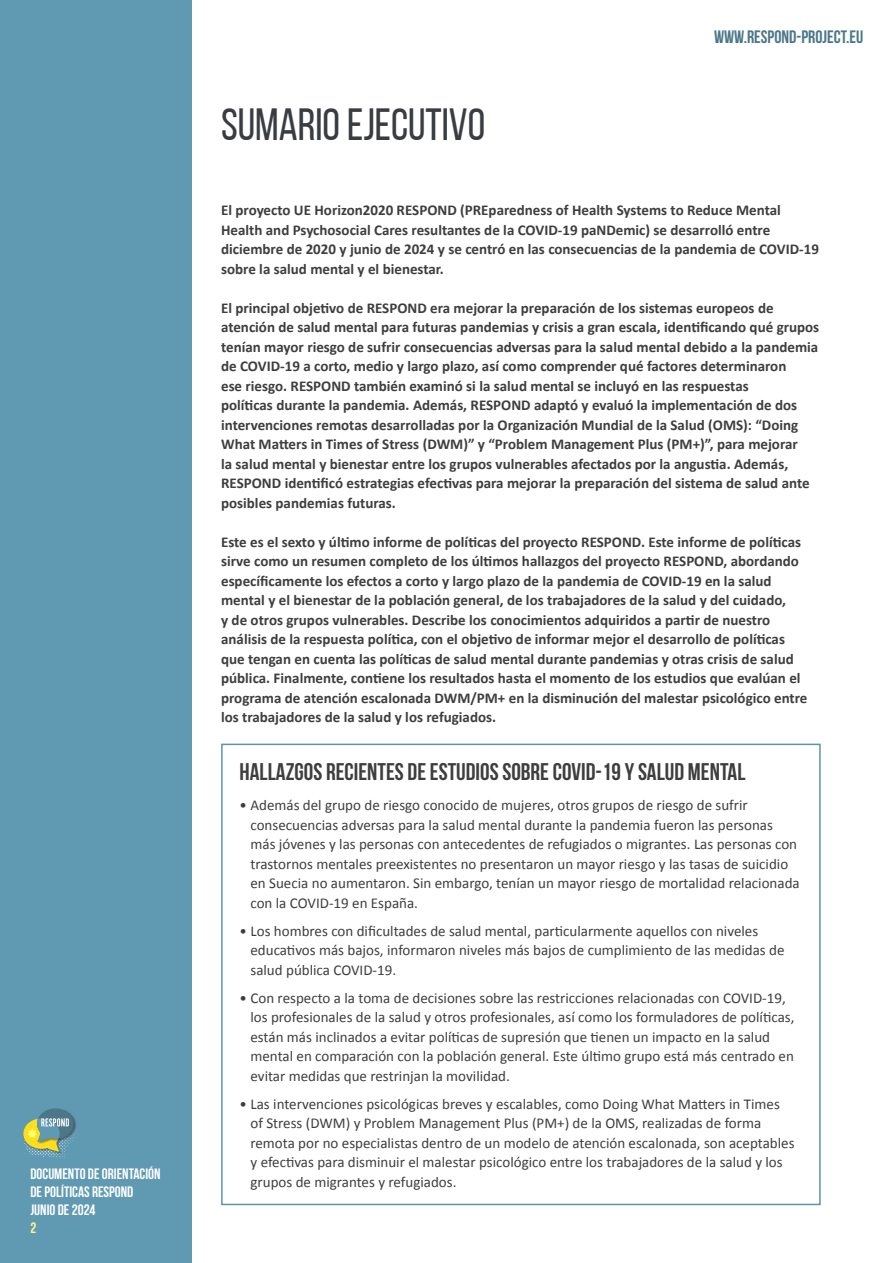
<style>
.page{position:relative;width:893px;height:1263px;background:#fff}
.page>*{position:absolute;margin:0;border:0;box-sizing:border-box;transform-origin:0 0}
.t1{font:45px "Bebas Neue";color:#393c40}
.t2{font:700 24px "Bebas Neue";color:#3e3e3f}
.t3{font:18px "Bebas Neue";color:#4c7789}
.t4{font:700 15px/19.5px "Calibri";color:#3e3e3f}
.t5{font:15px/19.5px "Calibri";color:#3e3e3f}
.t6{font:700 15px/18px "Bebas Neue";color:#fff}
.t7{font:700 15px "Bebas Neue";color:#fff690}
</style>
<div class="page">
<div style="left:0;top:0;width:191px;height:1263px;background:#5f99b2"></div>
<svg style="left:23px;top:1108px;width:53px;height:51px"></svg>
<div style="left:221px;top:744px;width:600px;height:461px;border:2px solid #5697ad"></div>
<p class="t6" style="left:30px;top:1165px;width:132px">DOCUMENTO DE ORIENTACIÓN<br>DE POLÍTICAS RESPOND<br>JUNIO DE 2024</p>
<p class="t7" style="left:30px;top:1220px;width:7px">2</p>
<p class="t1" style="left:221px;top:100px;width:266px">SUMARIO EJECUTIVO</p>
<p class="t3" style="left:714px;top:27px;width:151px">WWW.RESPOND-PROJECT.EU</p>
<p class="t4" style="left:221px;top:200px;width:599px">El proyecto UE Horizon2020 RESPOND (PREparedness of Health Systems to Reduce Mental Health and Psychosocial Cares resultantes de la COVID-19 paNDemic) se desarrolló entre diciembre de 2020 y junio de 2024 y se centró en las consecuencias de la pandemia de COVID-19 sobre la salud mental y el bienestar.</p>
<p class="t4" style="left:221px;top:297px;width:600px">El principal objetivo de RESPOND era mejorar la preparación de los sistemas europeos de atención de salud mental para futuras pandemias y crisis a gran escala, identificando qué grupos tenían mayor riesgo de sufrir consecuencias adversas para la salud mental debido a la pandemia de COVID-19 a corto, medio y largo plazo, así como comprender qué factores determinaron<br>ese riesgo. RESPOND también examinó si la salud mental se incluyó en las respuestas<br>políticas durante la pandemia. Además, RESPOND adaptó y evaluó la implementación de dos intervenciones remotas desarrolladas por la Organización Mundial de la Salud (OMS): “Doing What Matters in Times of Stress (DWM)” y “Problem Management Plus (PM+)”, para mejorar<br>la salud mental y bienestar entre los grupos vulnerables afectados por la angustia. Además, RESPOND identificó estrategias efectivas para mejorar la preparación del sistema de salud ante posibles pandemias futuras.</p>
<p class="t4" style="left:221px;top:531px;width:588px">Este es el sexto y último informe de políticas del proyecto RESPOND. Este informe de políticas sirve como un resumen completo de los últimos hallazgos del proyecto RESPOND, abordando específicamente los efectos a corto y largo plazo de la pandemia de COVID-19 en la salud mental y el bienestar de la población general, de los trabajadores de la salud y del cuidado,<br>y de otros grupos vulnerables. Describe los conocimientos adquiridos a partir de nuestro análisis de la respuesta política, con el objetivo de informar mejor el desarrollo de políticas que tengan en cuenta las políticas de salud mental durante pandemias y otras crisis de salud pública. Finalmente, contiene los resultados hasta el momento de los estudios que evalúan el programa de atención escalonada DWM/PM+ en la disminución del malestar psicológico entre los trabajadores de la salud y los refugiados.</p>
<p class="t2" style="left:240px;top:759px;width:507px">HALLAZGOS RECIENTES DE ESTUDIOS SOBRE COVID-19 Y SALUD MENTAL</p>
<p class="t5" style="left:250px;top:795px;width:551px;text-indent:-11px">• Además del grupo de riesgo conocido de mujeres, otros grupos de riesgo de sufrir consecuencias adversas para la salud mental durante la pandemia fueron las personas más jóvenes y las personas con antecedentes de refugiados o migrantes. Las personas con trastornos mentales preexistentes no presentaron un mayor riesgo y las tasas de suicidio en Suecia no aumentaron. Sin embargo, tenían un mayor riesgo de mortalidad relacionada con la COVID-19 en España.</p>
<p class="t5" style="left:250px;top:920px;width:535px;text-indent:-11px">• Los hombres con dificultades de salud mental, particularmente aquellos con niveles educativos más bajos, informaron niveles más bajos de cumplimiento de las medidas de salud pública COVID-19.</p>
<p class="t5" style="left:250px;top:987px;width:545px;text-indent:-11px">• Con respecto a la toma de decisiones sobre las restricciones relacionadas con COVID-19, los profesionales de la salud y otros profesionales, así como los formuladores de políticas, están más inclinados a evitar políticas de supresión que tienen un impacto en la salud mental en comparación con la población general. Este último grupo está más centrado en evitar medidas que restrinjan la movilidad.</p>
<p class="t5" style="left:250px;top:1093px;width:546px;text-indent:-11px">• Las intervenciones psicológicas breves y escalables, como Doing What Matters in Times of Stress (DWM) y Problem Management Plus (PM+) de la OMS, realizadas de forma remota por no especialistas dentro de un modelo de atención escalonada, son aceptables y efectivas para disminuir el malestar psicológico entre los trabajadores de la salud y los grupos de migrantes y refugiados.</p>
</div>
